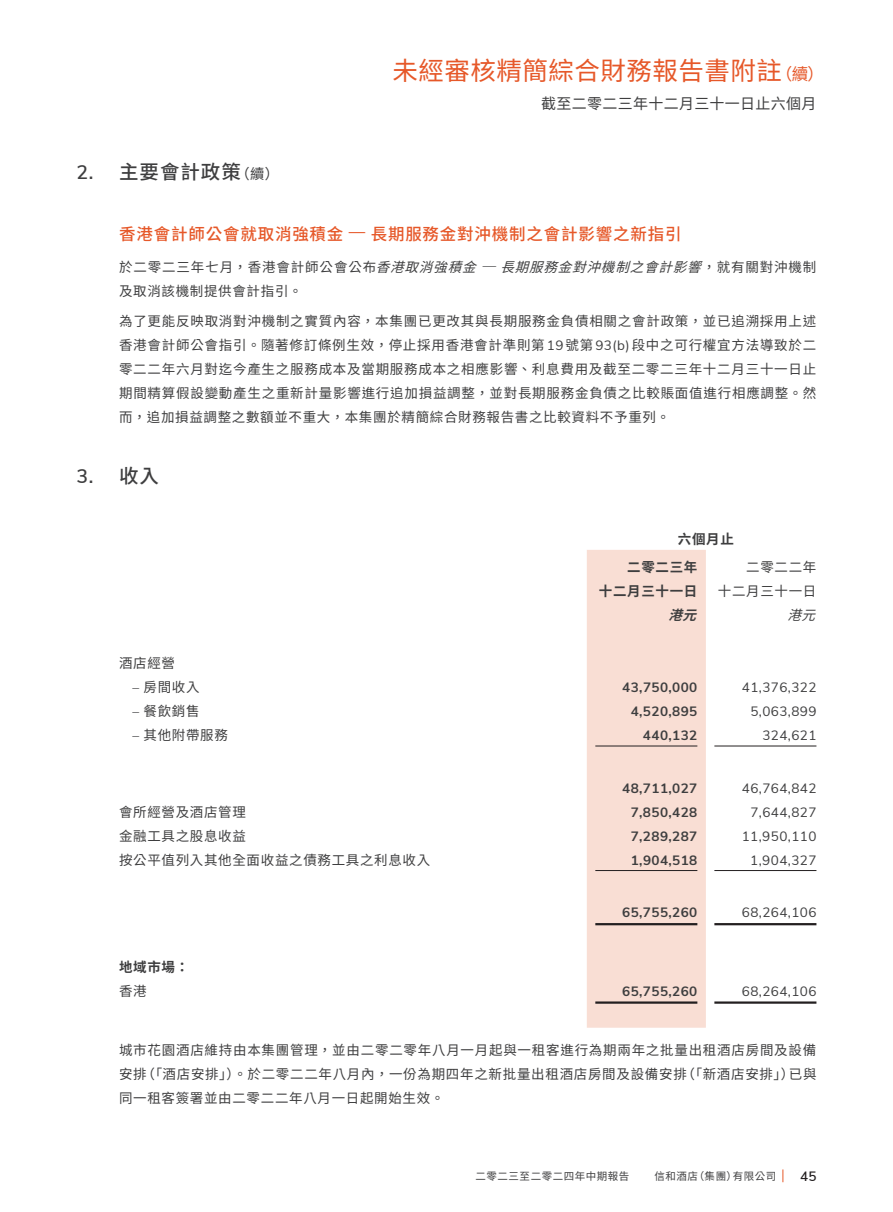
<style>
.page{position:relative;width:893px;height:1212px;background:#fff}
.page>*{position:absolute;margin:0;border:0;box-sizing:border-box;transform-origin:0 0}
.t1{font:25.5px "Noto Sans CJ Ktc";letter-spacing:.02em;color:#e65829}
._01_H1{font:500 19.5px "Noto Sans CJ Ktc";letter-spacing:.05em;color:#3e3e3f}
._01_H1-2{font:600 19.5px "Nunito Sans";color:#3e3e3f}
._02_H2{font:500 16.5px "Noto Sans CJ Ktc";letter-spacing:.05em;color:#e65829}
.t2{font:15px "Noto Sans CJ Ktc";letter-spacing:.02em;color:#3e3e3f}
._00_txt{font:13.5px/24px "Noto Sans CJ Ktc";letter-spacing:.05em;color:#3e3e3f;text-align:justify}
._50_Table_txt{font:13.5px "Nunito Sans";letter-spacing:.03em;color:#3e3e3f}
._50_Table_txt-2{font:700 13.5px "Nunito Sans";letter-spacing:.03em;color:#3e3e3f}
._50_Table_txt-3{font:13.5px "Noto Sans CJ Ktc";letter-spacing:.05em;color:#3e3e3f}
._50_Table_txt-4{font:700 13.5px "Noto Sans CJ Ktc";letter-spacing:.05em;color:#3e3e3f}
.t3{font:600 13.5px "Nunito Sans";color:#231f20}
._50_Table_txt-5{font:italic 700 13.5px "Noto Sans CJ Ktc";color:#3e3e3f}
._50_Table_txt-6{font:italic 13.5px "Noto Sans CJ Ktc";color:#3e3e3f}
.t4{font:10.5px "Noto Sans CJ Ktc";letter-spacing:.05em;color:#3e3e3f}
.s1{font-size:16.5px}
.s2{font-family:"Nunito Sans";font-weight:600}
.s3{font-weight:400;font-size:14.25px}
.s4{font-style:italic}
.s5{font-family:"Nunito Sans";font-style:italic}
.s6{font-family:"Nunito Sans"}
.s7{font-family:"Noto Sans CJ Ktc";font-weight:500}
</style>
<div class="page">
<svg style="left:782px;top:1169px;width:1px;height:13px"></svg>
<div style="left:587px;top:550px;width:119px;height:478px;background:#f9ded4"></div>
<hr style="left:595px;top:746px;width:102px;height:1px;background:#231f20">
<hr style="left:714px;top:746px;width:102px;height:1px;background:#231f20">
<hr style="left:595px;top:870px;width:102px;height:1px;background:#231f20">
<hr style="left:714px;top:870px;width:102px;height:1px;background:#231f20">
<hr style="left:595px;top:923px;width:102px;height:2px;background:#231f20">
<hr style="left:714px;top:923px;width:102px;height:2px;background:#231f20">
<hr style="left:595px;top:1001px;width:102px;height:3px;background:#231f20">
<hr style="left:714px;top:1001px;width:102px;height:3px;background:#231f20">
<p class="t1" style="left:392px;top:56px;width:433px">未經審核精簡綜合財務報告書附註<span class="s1">（續）</span></p>
<p class="_01_H1" style="left:77px;top:161px;width:204px"><span class="s2">2.</span> 主要會計政策<span class="s3">（續）</span></p>
<p class="t2" style="left:541px;top:95px;width:277px">截至二零二三年十二月三十一日止六個月</p>
<p class="_02_H2" style="left:119px;top:224px;width:564px">香港會計師公會就取消強積金 <sup>—</sup> 長期服務金對沖機制之會計影響之新指引</p>
<p class="_00_txt" style="left:119px;top:255px;width:699px">於二零二三年七月，香港會計師公會公布<span class="s4">香港取消強積金</span><span class="s5">—</span><span class="s4">長期服務金對沖機制之會計影響</span>，就有關對沖機制及取消該機制提供會計指引。</p>
<p class="_00_txt" style="left:119px;top:310px;width:699px">為了更能反映取消對沖機制之實質內容，本集團已更改其與長期服務金負債相關之會計政策，並已追溯採用上述香港會計師公會指引。隨著修訂條例生效，停止採用香港會計準則第<span class="s6">19</span>號第<span class="s6">93(b)</span>段中之可行權宜方法導致於二零二二年六月對迄今產生之服務成本及當期服務成本之相應影響、利息費用及截至二零二三年十二月三十一日止期間精算假設變動產生之重新計量影響進行追加損益調整，並對長期服務金負債之比較賬面值進行相應調整。然而，追加損益調整之數額並不重大，本集團於精簡綜合財務報告書之比較資料不予重列。</p>
<p class="_01_H1-2" style="left:77px;top:462px;width:84px">3. <span class="s7">收入</span></p>
<p class="_50_Table_txt-4" style="left:678px;top:531px;width:58px">六個月止</p>
<p class="_50_Table_txt-4" style="left:627px;top:560px;width:72px">二零二三年</p>
<p class="_50_Table_txt-3" style="left:746px;top:560px;width:72px">二零二二年</p>
<p class="_50_Table_txt-4" style="left:599px;top:584px;width:100px">十二月三十一日</p>
<p class="_50_Table_txt-3" style="left:718px;top:584px;width:100px">十二月三十一日</p>
<p class="_50_Table_txt-5" style="left:668px;top:608px;width:39px">港元</p>
<p class="_50_Table_txt-6" style="left:787px;top:608px;width:40px">港元</p>
<p class="_50_Table_txt-3" style="left:119px;top:656px;width:58px">酒店經營</p>
<p class="_50_Table_txt-3" style="left:133px;top:680px;width:69px"><span class="s6">–</span> 房間收入</p>
<p class="_50_Table_txt-2" style="left:622px;top:678px;width:77px">43,750,000</p>
<p class="_50_Table_txt" style="left:742px;top:678px;width:76px">41,376,322</p>
<p class="_50_Table_txt-3" style="left:133px;top:704px;width:69px"><span class="s6">–</span> 餐飲銷售</p>
<p class="_50_Table_txt-2" style="left:631px;top:702px;width:68px">4,520,895</p>
<p class="_50_Table_txt" style="left:750px;top:702px;width:68px">5,063,899</p>
<p class="_50_Table_txt-3" style="left:133px;top:728px;width:97px"><span class="s6">–</span> 其他附帶服務</p>
<p class="_50_Table_txt-2" style="left:643px;top:726px;width:56px">440,132</p>
<p class="_50_Table_txt" style="left:762px;top:726px;width:56px">324,621</p>
<p class="_50_Table_txt-2" style="left:622px;top:778px;width:77px">48,711,027</p>
<p class="_50_Table_txt" style="left:742px;top:778px;width:76px">46,764,842</p>
<p class="_50_Table_txt-3" style="left:119px;top:804px;width:128px">會所經營及酒店管理</p>
<p class="_50_Table_txt-2" style="left:631px;top:802px;width:68px">7,850,428</p>
<p class="_50_Table_txt" style="left:750px;top:802px;width:68px">7,644,827</p>
<p class="_50_Table_txt-3" style="left:119px;top:828px;width:128px">金融工具之股息收益</p>
<p class="_50_Table_txt-2" style="left:631px;top:826px;width:68px">7,289,287</p>
<p class="_50_Table_txt" style="left:742px;top:826px;width:76px">11,950,110</p>
<p class="_50_Table_txt-3" style="left:119px;top:852px;width:313px">按公平值列入其他全面收益之債務工具之利息收入</p>
<p class="_50_Table_txt-2" style="left:631px;top:850px;width:68px">1,904,518</p>
<p class="_50_Table_txt" style="left:750px;top:850px;width:68px">1,904,327</p>
<p class="_50_Table_txt-2" style="left:622px;top:903px;width:77px">65,755,260</p>
<p class="_50_Table_txt" style="left:742px;top:903px;width:76px">68,264,106</p>
<p class="_50_Table_txt-4" style="left:119px;top:959px;width:71px">地域市場：</p>
<p class="_50_Table_txt-3" style="left:119px;top:983px;width:29px">香港</p>
<p class="_50_Table_txt-2" style="left:622px;top:981px;width:77px">65,755,260</p>
<p class="_50_Table_txt" style="left:742px;top:981px;width:76px">68,264,106</p>
<p class="_00_txt" style="left:119px;top:1038px;width:699px">城市花園酒店維持由本集團管理，並由二零二零年八月一月起與一租客進行為期兩年之批量出租酒店房間及設備安排（「酒店安排」）。於二零二二年八月內，一份為期四年之新批量出租酒店房間及設備安排（「新酒店安排」）已與同一租客簽署並由二零二二年八月一日起開始生效。</p>
<p class="t4" style="left:476px;top:1170px;width:155px">二零二三至二零二四年中期報告</p>
<p class="t4" style="left:654px;top:1170px;width:124px">信和酒店（集團）有限公司</p>
<p class="t3" style="left:800px;top:1166px;width:18px">45</p>
</div>
